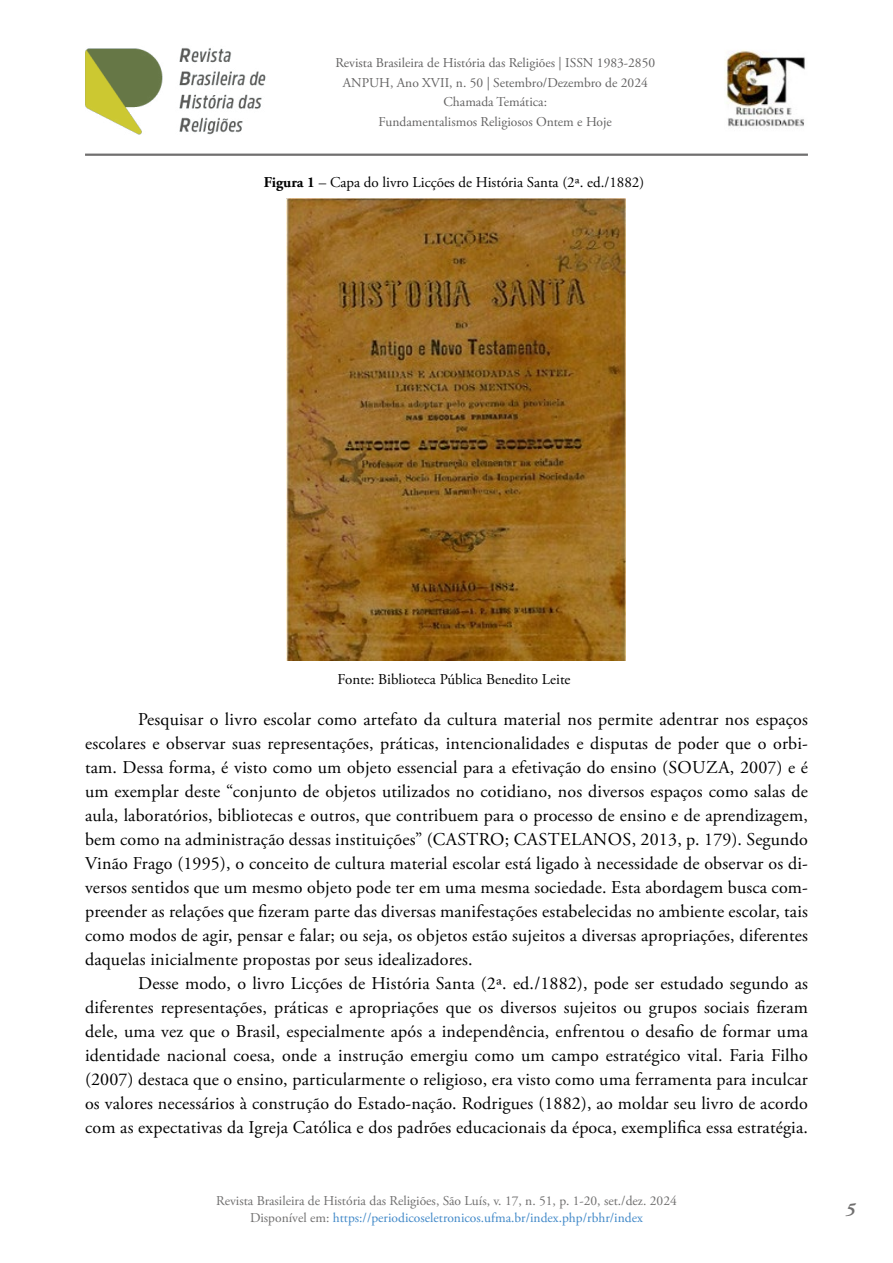
<style>
.page{position:relative;width:893px;height:1263px;background:#fff}
.page>*{position:absolute;margin:0;border:0;box-sizing:border-box;transform-origin:0 0}
.t1{font:18px/24px "Adobe Garamond Pro";letter-spacing:.01em;color:#000;text-align:justify}
.t2{font:italic 700 18px "Adobe Garamond Pro";color:#706f6f}
.t3{font:15px "Adobe Garamond Pro";color:#000}
.t4{font:13.5px/16.5px "Adobe Garamond Pro";color:#706f6f;text-align:center}
.t5{font:13.5px/19.5px "Adobe Garamond Pro";color:#646363;text-align:center}
.s1{font-weight:700}
.s2{color:#4088c8}
</style>
<div class="page">
<hr style="left:85px;top:154px;width:723px;height:2px;background:#706f6f">
<img style="left:725px;top:50px;width:80px;height:78px">
<img style="left:85px;top:48px;width:181px;height:87px">
<img style="left:287px;top:199px;width:338px;height:462px">
<p class="t5" style="left:335px;top:54px;width:321px">Revista Brasileira de História das Religiões | ISSN 1983-2850<br>ANPUH, Ano XVII, n. 50 | Setembro/Dezembro de 2024<br>Chamada Temática:<br>Fundamentalismos Religiosos Ontem e Hoje</p>
<p class="t3" style="left:264px;top:173px;width:382px"><span class="s1">Figura 1</span> – Capa do livro Licções de História Santa (2ª. ed./1882)</p>
<p class="t3" style="left:338px;top:670px;width:235px">Fonte: Biblioteca Pública Benedito Leite</p>
<p class="t1" style="left:85px;top:708px;width:724px;text-indent:53px">Pesquisar o livro escolar como artefato da cultura material nos permite adentrar nos espaços escolares e observar suas representações, práticas, intencionalidades e disputas de poder que o orbi&shy;tam. Dessa forma, é visto como um objeto essencial para a efetivação do ensino (SOUZA, 2007) e é um exemplar deste “conjunto de objetos utilizados no cotidiano, nos diversos espaços como salas de aula, laboratórios, bibliotecas e outros, que contribuem para o processo de ensino e de aprendizagem, bem como na administração dessas instituições” (CASTRO; CASTELANOS, 2013, p. 179). Segundo Vinão Frago (1995), o conceito de cultura material escolar está ligado à necessidade de observar os di&shy;versos sentidos que um mesmo objeto pode ter em uma mesma sociedade. Esta abordagem busca com&shy;preender as relações que fizeram parte das diversas manifestações estabelecidas no ambiente escolar, tais como modos de agir, pensar e falar; ou seja, os objetos estão sujeitos a diversas apropriações, diferentes daquelas inicialmente propostas por seus idealizadores.</p>
<p class="t1" style="left:85px;top:972px;width:724px;text-indent:53px">Desse modo, o livro Licções de História Santa (2ª. ed./1882), pode ser estudado segundo as diferentes representações, práticas e apropriações que os diversos sujeitos ou grupos sociais fizeram dele, uma vez que o Brasil, especialmente após a independência, enfrentou o desafio de formar uma identidade nacional coesa, onde a instrução emergiu como um campo estratégico vital. Faria Filho (2007) destaca que o ensino, particularmente o religioso, era visto como uma ferramenta para inculcar os valores necessários à construção do Estado-nação. Rodrigues (1882), ao moldar seu livro de acordo com as expectativas da Igreja Católica e dos padrões educacionais da época, exemplifica essa estratégia.</p>
<p class="t4" style="left:216px;top:1193px;width:462px">Revista Brasileira de História das Religiões, São Luís, v. 17, n. 51, p. 1-20, set./dez. 2024<br>Disponível em: <span class="s2">https://periodicoseletronicos.ufma.br/index.php/rbhr/index</span></p>
<p class="t2" style="left:846px;top:1199px;width:11px">5</p>
</div>
